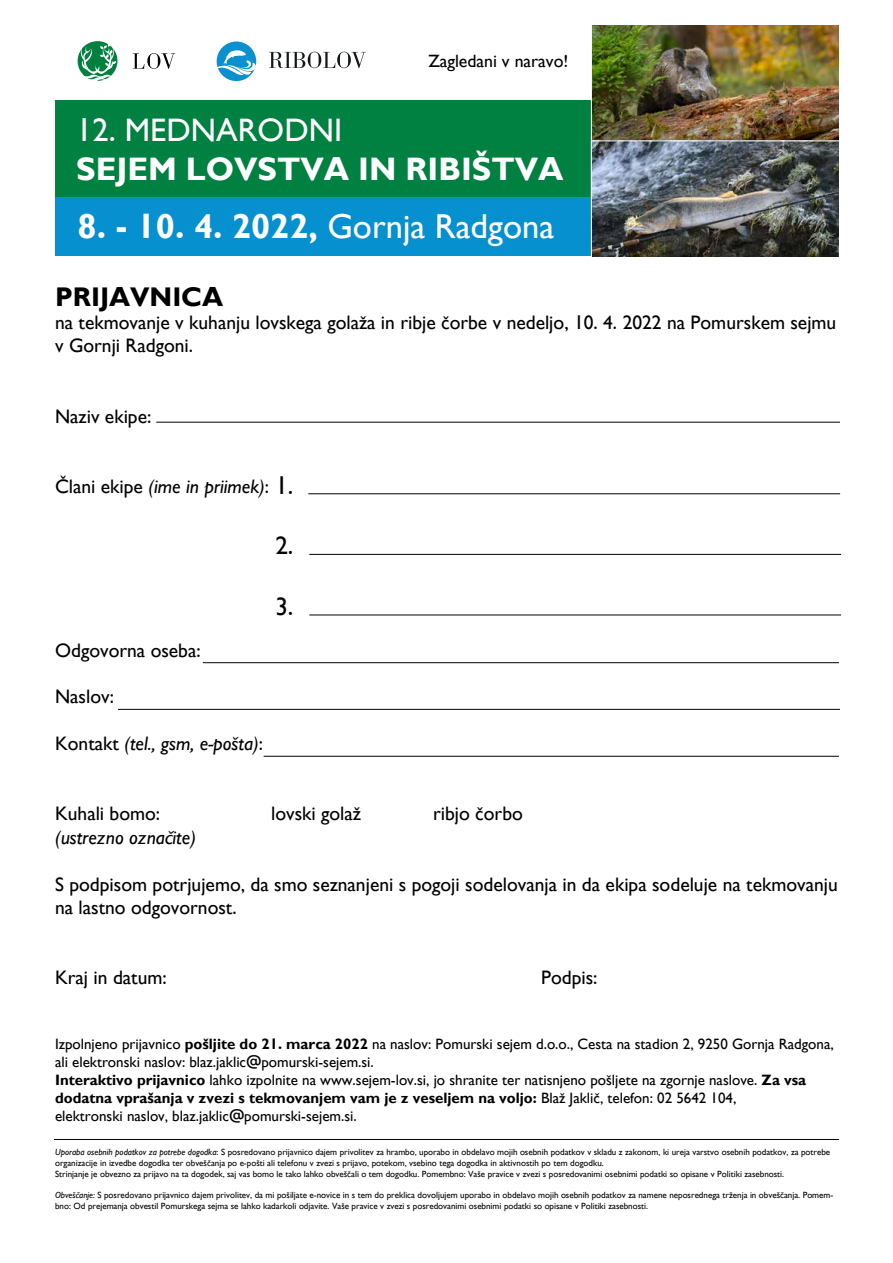
<style>
.page{position:relative;width:893px;height:1263px;background:#fff}
.page>*{position:absolute;margin:0;border:0;box-sizing:border-box;transform-origin:0 0}
.t1{font:700 34.65px "Gill Sans";color:#fff}
.t2{font:700 32.55px "Gill Sans";color:#fff}
.t3{font:32.55px "Gill Sans";color:#fff}
.t4{font:700 27px "Gill Sans";color:#000}
.t5{font:25.2px "Gill Sans";color:#000}
.t6{font:19.5px/23.4px "Gill Sans";color:#000}
.t7{font:italic 19.5px "Gill Sans";color:#000}
.t8{font:17.85px "Gill Sans";color:#000}
.t9{font:15px/18px "Gill Sans";color:#000}
.t10{font:9px/10.8px "Gill Sans";color:#000}
.s1{font-weight:400}
.s2{font-style:normal}
.s3{font-weight:700}
.s4{font-style:italic}
</style>
<div class="page">
<div style="left:55px;top:101px;width:536px;height:97px;background:#008041"></div>
<svg style="left:133px;top:53px;width:42px;height:16px"></svg>
<svg style="left:78px;top:41px;width:39px;height:40px"></svg>
<img style="left:591px;top:26px;width:248px;height:114px">
<div style="left:55px;top:198px;width:536px;height:58px;background:#0690d0"></div>
<img style="left:591px;top:140px;width:248px;height:116px">
<svg style="left:269px;top:52px;width:97px;height:16px"></svg>
<svg style="left:217px;top:42px;width:39px;height:39px"></svg>
<hr style="left:156px;top:422px;width:684px;height:1px;background:#000">
<hr style="left:308px;top:493px;width:532px;height:1px;background:#000">
<hr style="left:309px;top:554px;width:532px;height:1px;background:#000">
<hr style="left:309px;top:615px;width:532px;height:1px;background:#000">
<hr style="left:203px;top:662px;width:636px;height:1px;background:#000">
<hr style="left:118px;top:709px;width:722px;height:1px;background:#000">
<hr style="left:54px;top:1139px;width:785px;height:1px;background:#000">
<hr style="left:264px;top:756px;width:575px;height:1px;background:#000">
<h3 class="t8" style="left:428px;top:51px;width:142px">Zagledani v naravo!</h3>
<h2 class="t3" style="left:76px;top:111px;width:267px">12. MEDNARODNI</h2>
<h2 class="t2" style="left:76px;top:150px;width:489px">SEJEM LOVSTVA IN RIBIŠTVA</h2>
<h1 class="t1" style="left:78px;top:206px;width:478px">8. - 10. 4. 2022, <span class="s1">Gornja Radgona</span></h1>
<h3 class="t4" style="left:55px;top:280px;width:170px">Prijavnica</h3>
<h3 class="t6" style="left:55px;top:311px;width:783px">na tekmovanje v kuhanju lovskega golaža in ribje čorbe v nedeljo, 10. 4. 2022 na Pomurskem sejmu v Gornji Radgoni.</h3>
<h3 class="t6" style="left:55px;top:404px;width:98px">Naziv ekipe:</h3>
<h3 class="t7" style="left:55px;top:475px;width:216px"><span class="s2">Člani ekipe</span> (ime in priimek)<span class="s2">:</span></h3>
<h3 class="t5" style="left:275px;top:470px;width:20px">1.</h3>
<h3 class="t5" style="left:275px;top:531px;width:20px">2.</h3>
<h3 class="t6" style="left:55px;top:638px;width:147px">Odgovorna oseba:</h3>
<h3 class="t6" style="left:55px;top:685px;width:60px">Naslov:</h3>
<h3 class="t7" style="left:55px;top:732px;width:210px"><span class="s2">Kontakt</span> (tel., gsm, e-pošta)<span class="s2">:</span></h3>
<h3 class="t5" style="left:275px;top:591px;width:20px">3.</h3>
<h3 class="t6" style="left:55px;top:802px;width:107px">Kuhali bomo:</h3>
<h3 class="t6" style="left:271px;top:802px;width:91px">lovski golaž</h3>
<h3 class="t6" style="left:433px;top:802px;width:91px">ribjo čorbo</h3>
<h3 class="t7" style="left:55px;top:826px;width:142px">(ustrezno označite)</h3>
<h3 class="t6" style="left:55px;top:872px;width:784px">S podpisom potrjujemo, da smo seznanjeni s pogoji sodelovanja in da ekipa sodeluje na tekmovanju na lastno odgovornost.</h3>
<h3 class="t6" style="left:55px;top:966px;width:113px">Kraj in datum:</h3>
<h3 class="t6" style="left:541px;top:966px;width:58px">Podpis:</h3>
<p class="t9" style="left:55px;top:1035px;width:780px">Izpolnjeno prijavnico <span class="s3">pošljite do 21. marca 2022</span> na naslov: Pomurski sejem d.o.o., Cesta na stadion 2, 9250 Gornja Radgona, ali elektronski naslov: blaz.jaklic@pomurski-sejem.si.<br><span class="s3">I nteraktivo prijavnico</span> lahko izpolnite na www.sejem-lov.si, jo shranite ter natisnjeno pošljete na zgornje naslove. <span class="s3">Za vsa dodatna vprašanja v zvezi s tekmovanjem vam je z veseljem na voljo:</span> Blaž Jaklič, telefon: 02 5642 104,<br>elektronski naslov, blaz.jaklic@pomurski-sejem.si.</p>
<p class="t10" style="left:55px;top:1146px;width:777px"><span class="s4">Uporaba osebnih podatkov za potrebe dogodka</span>: S posredovano prijavnico dajem privolitev za hrambo, uporabo in obdelavo mojih osebnih podatkov v skladu z zakonom, ki ureja varstvo osebnih podatkov, za potrebe organizacije in izvedbe dogodka ter obveščanja po e-pošti ali telefonu v zvezi s prijavo, potekom, vsebino tega dogodka in aktivnostih po tem dogodku.<br>Strinjanje je obvezno za prijavo na ta dogodek, saj vas bomo le tako lahko obveščali o tem dogodku. Pomembno: Vaše pravice v zvezi s posredovanimi osebnimi podatki so opisane v Politiki zasebnosti.</p>
<p class="t10" style="left:55px;top:1190px;width:780px"><span class="s4">Obveščanje:</span> S posredovano prijavnico dajem privolitev, da mi pošiljate e-novice in s tem do preklica dovoljujem uporabo in obdelavo mojih osebnih podatkov za namene neposrednega trženja in obveščanja. Pomem&shy;bno: Od prejemanja obvestil Pomurskega sejma se lahko kadarkoli odjavite. Vaše pravice v zvezi s posredovanimi osebnimi podatki so opisane v Politiki zasebnosti.</p>
</div>
